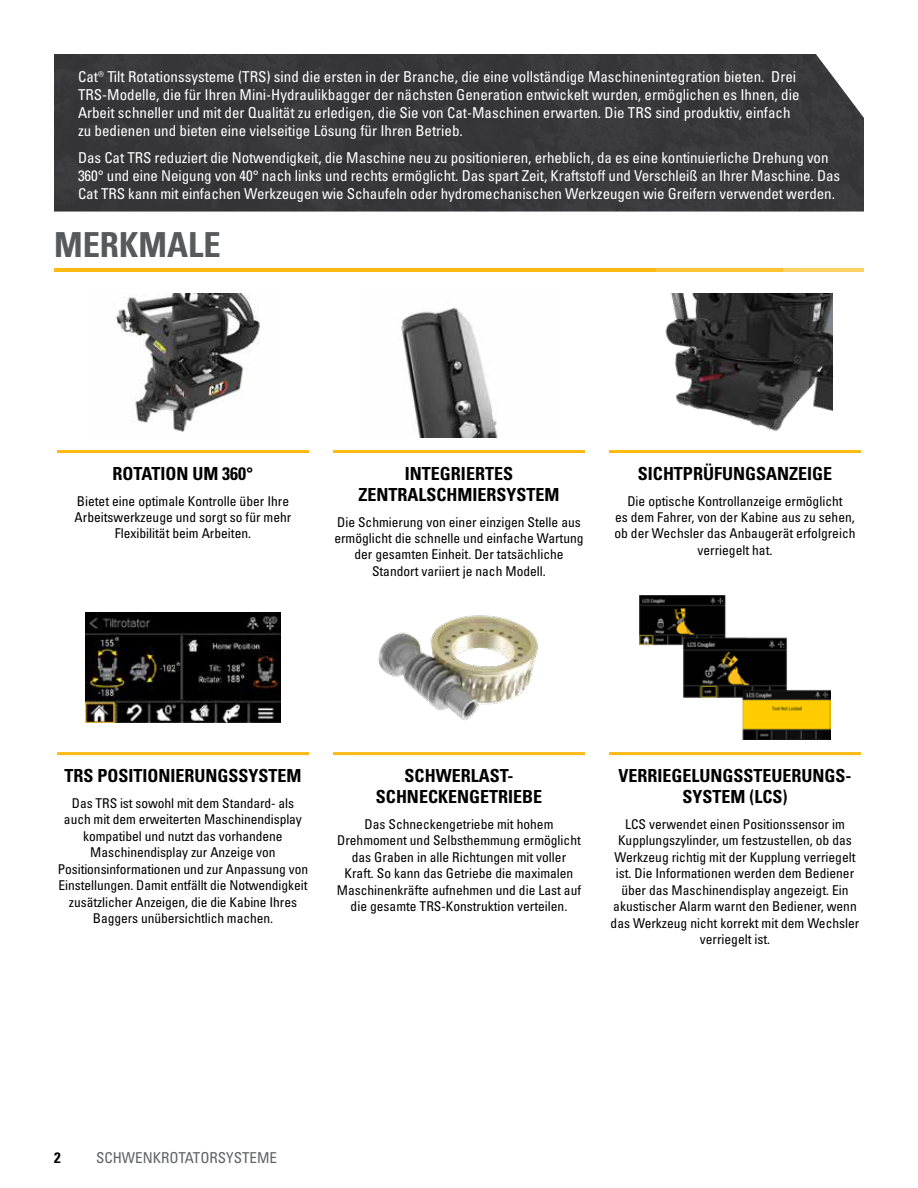
<style>
.page{position:relative;width:918px;height:1188px;background:#fff}
.page>*{position:absolute;margin:0;border:0;box-sizing:border-box;transform-origin:0 0}
.t1{font:34.5px "Univers LTCYR 67 Bold Cond";color:#58595b}
.t2{font:700 condensed 18px/21px "Univers LT Std";color:#000;text-align:center}
.t3{font:condensed 15px/18px "Univers LTCYR 57";color:#fff}
.t4{font:condensed 15px "Univers LTCYR 57";color:#5e6263}
.t5{font:15px "Univers LTCYR 67 Bold Cond";color:#000}
.t6{font:condensed 13.5px/16.5px "Univers LTCYR 57";color:#000;text-align:center}
</style>
<div class="page">
<div style="left:54px;top:54px;width:810px;height:158px;background:#383739"></div>
<hr style="left:54px;top:268px;width:601px;height:4px;background:#fdba12">
<hr style="left:654px;top:268px;width:128px;height:4px;background:#fdc436">
<hr style="left:782px;top:268px;width:82px;height:4px;background:#fdd265">
<hr style="left:57px;top:450px;width:252px;height:3px;background:#fdba12">
<img style="left:113px;top:293px;width:147px;height:139px">
<hr style="left:333px;top:450px;width:252px;height:3px;background:#fdba12">
<img style="left:400px;top:308px;width:98px;height:129px">
<hr style="left:609px;top:450px;width:252px;height:3px;background:#fdba12">
<img style="left:665px;top:293px;width:168px;height:138px">
<hr style="left:57px;top:752px;width:252px;height:3px;background:#fdba12">
<img style="left:86px;top:612px;width:194px;height:111px">
<hr style="left:333px;top:752px;width:252px;height:3px;background:#fdba12">
<img style="left:378px;top:615px;width:160px;height:106px">
<hr style="left:609px;top:752px;width:252px;height:3px;background:#fdba12">
<img style="left:639px;top:595px;width:192px;height:144px">
<p class="t3" style="left:78px;top:68px;width:723px">Cat® Tilt Rotationssysteme (TRS) sind die ersten in der Branche, die eine vollständige Maschinenintegration bieten. Drei TRS-Modelle, die für Ihren Mini-Hydraulikbagger der nächsten Generation entwickelt wurden, ermöglichen es Ihnen, die Arbeit schneller und mit der Qualität zu erledigen, die Sie von Cat-Maschinen erwarten. Die TRS sind produktiv, einfach zu bedienen und bieten eine vielseitige Lösung für Ihren Betrieb.</p>
<p class="t3" style="left:78px;top:149px;width:764px">Das Cat TRS reduziert die Notwendigkeit, die Maschine neu zu positionieren, erheblich, da es eine kontinuierliche Drehung von<br>360° und eine Neigung von 40° nach links und rechts ermöglicht. Das spart Zeit, Kraftstoff und Verschleiß an Ihrer Maschine. Das<br>Cat TRS kann mit einfachen Werkzeugen wie Schaufeln oder hydromechanischen Werkzeugen wie Greifern verwendet werden.</p>
<h1 class="t1" style="left:54px;top:224px;width:168px">MERKMALE</h1>
<h2 class="t2" style="left:112px;top:463px;width:143px">ROTATION UM 360°</h2>
<p class="t6" style="left:75px;top:492px;width:218px">Bietet eine optimale Kontrolle über Ihre<br>Arbeitswerkzeuge und sorgt so für mehr<br>Flexibilität beim Arbeiten.</p>
<h2 class="t2" style="left:358px;top:463px;width:203px">INTEGRIERTES<br>ZENTRALSCHMIERSYSTEM</h2>
<p class="t6" style="left:334px;top:513px;width:251px">Die Schmierung von einer einzigen Stelle aus ermöglicht die schnelle und einfache Wartung der gesamten Einheit. Der tatsächliche Standort variiert je nach Modell.</p>
<h2 class="t2" style="left:638px;top:463px;width:196px">SICHTPRÜFUNGSANZEIGE</h2>
<p class="t6" style="left:614px;top:492px;width:243px">Die optische Kontrollanzeige ermöglicht<br>es dem Fahrer, von der Kabine aus zu sehen, ob der Wechsler das Anbaugerät erfolgreich verriegelt hat.</p>
<h2 class="t2" style="left:64px;top:765px;width:239px">TRS POSITIONIERUNGSSYSTEM</h2>
<p class="t6" style="left:58px;top:794px;width:252px">Das TRS ist sowohl mit dem Standard- als auch mit dem erweiterten Maschinendisplay kompatibel und nutzt das vorhandene Maschinendisplay zur Anzeige von Positionsinformationen und zur Anpassung von Einstellungen. Damit entfällt die Notwendigkeit zusätzlicher Anzeigen, die die Kabine Ihres Baggers unübersichtlich machen.</p>
<h2 class="t2" style="left:376px;top:765px;width:168px">SCHWERLAST-<br>SCHNECKENGETRIEBE</h2>
<p class="t6" style="left:337px;top:815px;width:246px">Das Schneckengetriebe mit hohem Drehmoment und Selbsthemmung ermöglicht das Graben in alle Richtungen mit voller Kraft. So kann das Getriebe die maximalen Maschinenkräfte aufnehmen und die Last auf die gesamte TRS-Konstruktion verteilen.</p>
<h2 class="t2" style="left:618px;top:765px;width:235px">VERRIEGELUNGSSTEUERUNGS-<br>SYSTEM (LCS)</h2>
<p class="t6" style="left:611px;top:815px;width:250px">LCS verwendet einen Positionssensor im Kupplungszylinder, um festzustellen, ob das Werkzeug richtig mit der Kupplung verriegelt ist. Die Informationen werden dem Bediener über das Maschinendisplay angezeigt. Ein akustischer Alarm warnt den Bediener, wenn das Werkzeug nicht korrekt mit dem Wechsler verriegelt ist.</p>
<p class="t5" style="left:54px;top:1148px;width:8px">2</p>
<p class="t4" style="left:96px;top:1148px;width:183px">SCHWENKROTATORSYSTEME</p>
</div>
